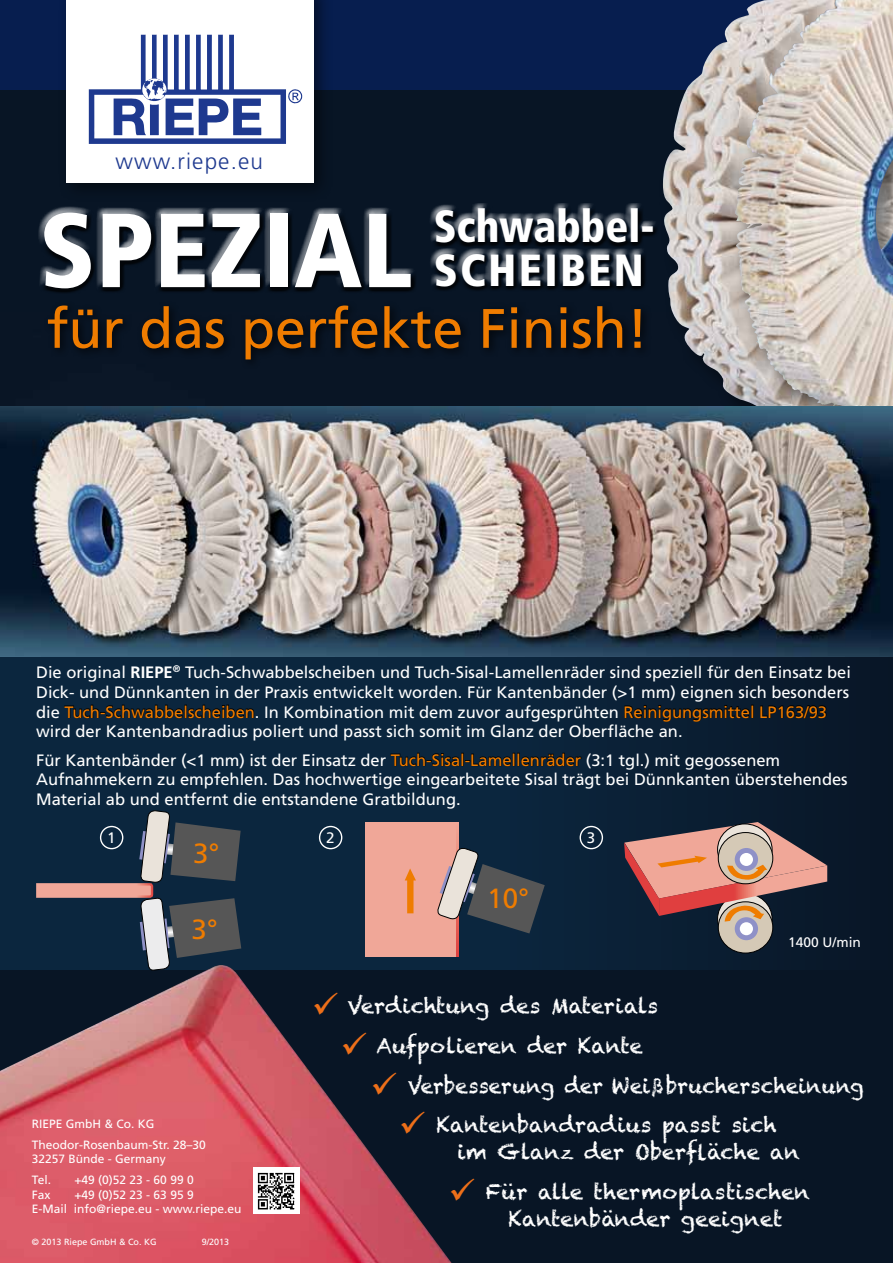
<style>
.page{position:relative;width:893px;height:1263px;background:#081525}
.page>*{position:absolute;margin:0;border:0;box-sizing:border-box;transform-origin:0 0}
.t1{font:900 condensed 105px "Frutiger";color:#fff}
.t2{font:55.5px "Frutiger";color:#ef7c00}
.t3{font:900 condensed 45px/43.5px "Frutiger";letter-spacing:.05em;color:#fff;scale:.95 1}
.t4{font:27.75px "Frutiger";color:#ef7c00}
.t5{font:300 22.5px "Frutiger";letter-spacing:.05em;color:#1e398f}
.t6{font:21px/27px "Chalkduster";color:#fff}
.t7{font:21px "Chalkduster";color:#fff;scale:.96 1}
.t8{font:16.5px/19.8px "Frutiger";color:#fff}
.t9{font:15.15px "Frutiger";color:#fff}
.t10{font:13.8px "Frutiger";color:#fff}
.t11{font:12px/20.9px "Frutiger";color:#fff}
.t12{font:9px "Frutiger";color:#fff}
.s1{font-weight:700}
.s2{color:#ef7c00}
.s3{color:#ed6f19}
.s4{font-style:italic}
</style>
<div class="page">
<div style="left:0;top:0;width:893px;height:89px;background:#071e4f"></div>
<div style="left:0;top:417px;width:893px;height:552px;background:linear-gradient(to right,#0c2a44,#0a1b2e)"></div>
<svg style="left:64px;top:704px;width:190px;height:16px"></svg>
<svg style="left:624px;top:705px;width:129px;height:17px"></svg>
<svg style="left:760px;top:705px;width:67px;height:13px"></svg>
<svg style="left:390px;top:753px;width:191px;height:13px"></svg>
<img style="left:0;top:965px;width:452px;height:298px">
<img style="left:253px;top:1167px;width:46px;height:47px">
<div style="left:38px;top:206px;width:378px;height:85px;background:#fff;opacity:.75"></div>
<div style="left:40px;top:209px;width:377px;height:85px;background:#000;opacity:.75"></div>
<div style="left:431px;top:204px;width:227px;height:88px;background:#000;opacity:.75"></div>
<div style="left:58px;top:0;width:276px;height:202px;background:#000;opacity:.5"></div>
<div style="left:66px;top:0;width:248px;height:182px;background:#fff"></div>
<svg style="left:89px;top:35px;width:213px;height:109px"></svg>
<svg style="left:35px;top:810px;width:206px;height:161px;background:#3b4756"></svg>
<div style="left:718px;top:902px;width:55px;height:51px;background:#d5c9b6;border-radius:50%"></div>
<div style="left:718px;top:901px;width:55px;height:52px;border:1px solid #000;border-radius:50%"></div>
<div style="left:735px;top:917px;width:23px;height:23px;background:#8f91c7;border-radius:50%"></div>
<div style="left:740px;top:922px;width:13px;height:13px;background:#fff;border-radius:50%"></div>
<svg style="left:624px;top:821px;width:203px;height:100px"></svg>
<div style="left:100px;top:826px;width:23px;height:23px;border:1px solid #fff;border-radius:50%"></div>
<div style="left:365px;top:822px;width:94px;height:134px;background:#f0a798"></div>
<svg style="left:456px;top:836px;width:3px;height:120px"></svg>
<svg style="left:437px;top:848px;width:108px;height:85px;background:#636369"></svg>
<svg style="left:405px;top:868px;width:11px;height:45px"></svg>
<div style="left:319px;top:826px;width:23px;height:23px;border:1px solid #fff;border-radius:50%"></div>
<div style="left:580px;top:826px;width:23px;height:23px;border:1px solid #fff;border-radius:50%"></div>
<img style="left:663px;top:23px;width:68px;height:384px">
<div style="left:731px;top:0;width:162px;height:438px;background:#000;opacity:.5"></div>
<img style="left:734px;top:0;width:103px;height:275px">
<img style="left:0;top:407px;width:893px;height:249px">
<h3 class="t5" style="left:116px;top:148px;width:149px">www.riepe.eu</h3>
<h1 class="t1" style="left:39px;top:187px;width:375px">SPEZIAL</h1>
<h3 class="t3" style="left:434px;top:205px;width:234px">SCHWABBEL-<br>SCHEIBEN</h3>
<h2 class="t2" style="left:47px;top:296px;width:603px">für das perfekte Finish!</h2>
<p class="t8" style="left:36px;top:662px;width:816px">Die original <span class="s1">RIEPE</span><sup>®</sup> Tuch-Schwabbelscheiben und Tuch-Sisal-Lamellenräder sind speziell für den Einsatz bei Dick- und Dünnkanten in der Praxis entwickelt worden. Für Kantenbänder (&gt;1 mm) eignen sich besonders die <span class="s2">Tuch-Schwabbelscheiben</span>. In Kombination mit dem zuvor aufgesprühten <span class="s2">Reinigungsmittel LP163/93 </span>wird der Kantenbandradius poliert und passt sich somit im Glanz der Oberfläche an.</p>
<p class="t8" style="left:36px;top:750px;width:813px">Für Kantenbänder (&lt;1 mm) ist der Einsatz der <span class="s2">Tuch-Sisal-Lamellenräder</span> (3:1 tgl.) mit gegossenem<br>Aufnahmekern zu empfehlen. Das hochwertige eingearbeitete Sisal trägt bei Dünnkanten überstehendes<br>Material ab und entfernt die entstandene Gratbildung.</p>
<p class="t9" style="left:107px;top:828px;width:10px">1</p>
<h3 class="t4" style="left:193px;top:837px;width:28px">3°</h3>
<h3 class="t4" style="left:191px;top:912px;width:28px">3°</h3>
<p class="t11" style="left:32px;top:1114px;width:176px">RIEPE GmbH &amp; Co. KG<br>Theodor-Rosenbaum-Str. 28–30</p>
<p class="t11" style="left:32px;top:1149px;width:136px">32257 Bünde - Germany<br>Tel.</p>
<p class="t11" style="left:74px;top:1170px;width:121px">+49 (0)52 23 - 60 99 0</p>
<p class="t11" style="left:32px;top:1187px;width:211px;line-height:14.4px;text-align:center">+49 (0)52 23 - 63 95 9<br>E-Mail info@riepe.eu - www.riepe.eu</p>
<p class="t12" style="left:32px;top:1237px;width:126px">© 2013 Riepe GmbH &amp; Co. KG</p>
<p class="t12" style="left:202px;top:1237px;width:29px">9/2013</p>
<p class="t11" style="left:32px;top:1184px;width:20px">Fax</p>
<p class="t9" style="left:326px;top:828px;width:10px">2</p>
<p class="t9" style="left:587px;top:828px;width:10px">3</p>
<h3 class="t4" style="left:487px;top:882px;width:43px">10°</h3>
<p class="t10" style="left:788px;top:934px;width:74px">1400 U/min</p>
<p class="t6" style="left:312px;top:992px;width:348px"><span class="s3">✓</span> Verdichtung des Materials</p>
<p class="t6" style="left:340px;top:1032px;width:304px"><span class="s3">✓</span> Aufpolieren der Kante</p>
<p class="t7" style="left:370px;top:1073px;width:516px"><span class="s3">✓</span> Verbesserung der Wei<span class="s4">ß</span>brucherscheinung</p>
<p class="t6" style="left:457px;top:1112px;width:344px;text-indent:-59px"><span class="s3">✓</span> Kantenbandradius passt sich im Glanz der Oberfläche an</p>
<p class="t6" style="left:508px;top:1178px;width:303px;text-indent:-60px"><span class="s3">✓</span> Für alle thermoplastischen<br>Kantenbänder geeignet</p>
</div>
